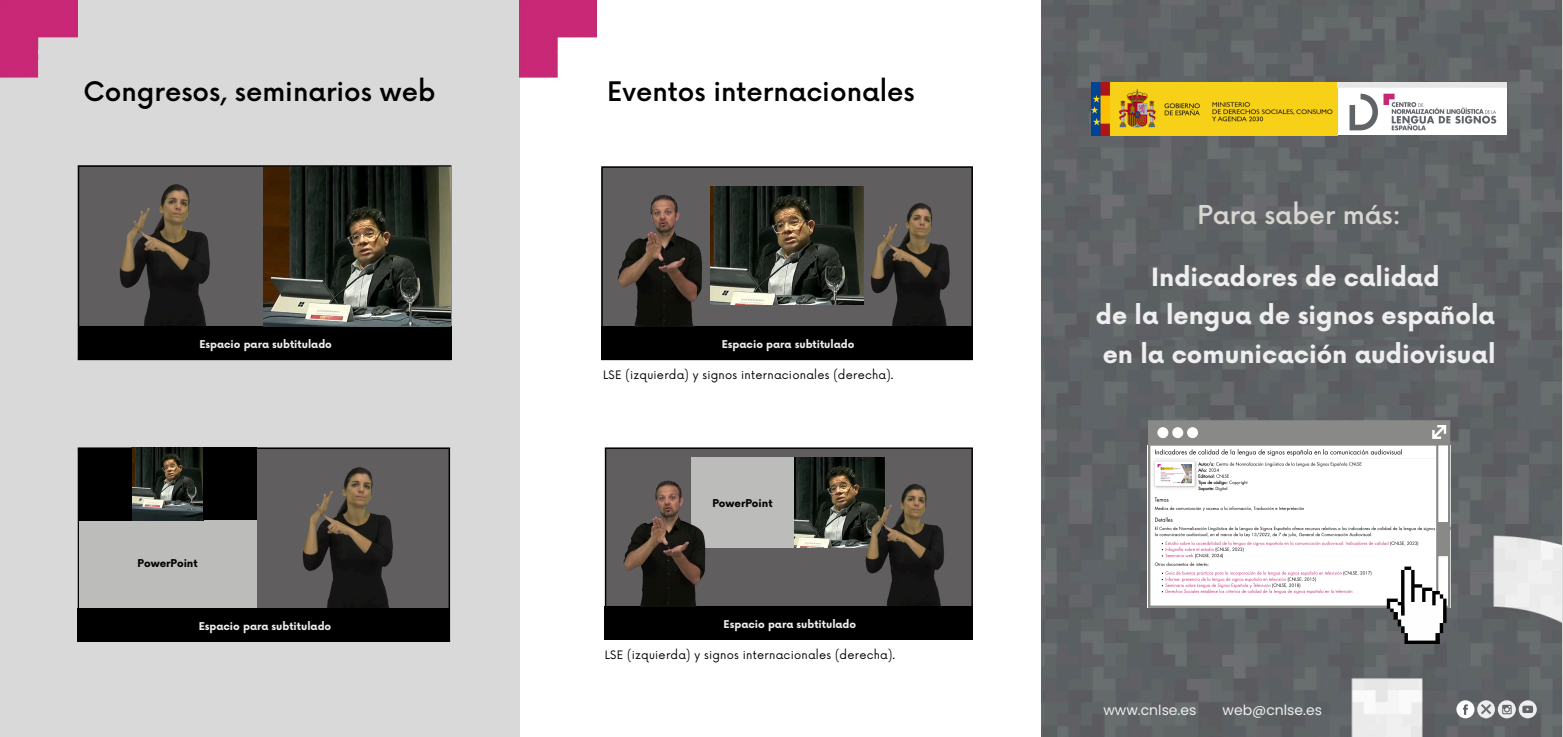
<style>
.page{position:relative;width:1563px;height:737px;background:#d9d9d9}
.page>*{position:absolute;margin:0;border:0;box-sizing:border-box;transform-origin:0 0}
.t1{font:500 26.25px "Now";color:#000}
.t2{font:500 25.38px "Now";color:#d8d6d0}
.t3{font:700 24.5px/38.1px "Now";color:#eee;text-align:center}
.t4{font:14px "Poppins";color:#eee}
.t5{font:11.38px "Now";letter-spacing:.02em;color:#000}
.t6{font:700 10.5px "Now";color:#eee}
.t7{font:700 10.5px "Now";color:#000}
</style>
<div class="page">
<div style="left:521px;top:0;width:521px;height:737px;background:#fff"></div>
<img style="left:1042px;top:0;width:519px;height:341px">
<img style="left:1042px;top:341px;width:519px;height:396px">
<svg style="left:1148px;top:420px;width:302px;height:188px;background:#a6a6a5"></svg>
<svg style="left:1157px;top:425px;width:291px;height:181px;background:#e7e5e6"></svg>
<svg style="left:1386px;top:567px;width:60px;height:77px;background:#b8b8b9"></svg>
<svg style="left:1456px;top:700px;width:38px;height:18px"></svg>
<svg style="left:1518px;top:700px;width:18px;height:18px"></svg>
<svg style="left:1497px;top:700px;width:18px;height:18px"></svg>
<svg style="left:1502px;top:705px;width:9px;height:9px"></svg>
<img style="left:0;top:0;width:77px;height:78px">
<img style="left:519px;top:0;width:77px;height:78px">
<div style="left:78px;top:166px;width:373px;height:194px;background:#605e5f"></div>
<hr style="left:78px;top:167px;width:1px;height:192px;background:#000">
<hr style="left:450px;top:167px;width:1px;height:192px;background:#000">
<hr style="left:78px;top:165px;width:373px;height:2px;background:#000">
<img style="left:119px;top:184px;width:91px;height:142px">
<div style="left:78px;top:326px;width:373px;height:34px;background:#000"></div>
<img style="left:263px;top:166px;width:187px;height:160px">
<div style="left:78px;top:448px;width:371px;height:193px;background:#605e5f"></div>
<hr style="left:78px;top:449px;width:1px;height:191px;background:#000">
<hr style="left:448px;top:449px;width:2px;height:191px;background:#000">
<hr style="left:78px;top:447px;width:372px;height:2px;background:#000">
<img style="left:302px;top:467px;width:91px;height:141px">
<div style="left:79px;top:516px;width:178px;height:92px;background:#bcbcbb"></div>
<img style="left:132px;top:448px;width:72px;height:72px">
<div style="left:204px;top:448px;width:53px;height:72px;background:#000"></div>
<div style="left:78px;top:448px;width:54px;height:72px;background:#000"></div>
<div style="left:602px;top:167px;width:370px;height:193px;background:#605e5f"></div>
<hr style="left:601px;top:168px;width:2px;height:191px;background:#000">
<hr style="left:971px;top:168px;width:2px;height:191px;background:#000">
<hr style="left:601px;top:166px;width:372px;height:2px;background:#000">
<img style="left:710px;top:186px;width:154px;height:118px">
<img style="left:864px;top:203px;width:102px;height:124px">
<div style="left:605px;top:448px;width:367px;height:191px;background:#605e5f"></div>
<hr style="left:605px;top:449px;width:1px;height:189px;background:#000">
<hr style="left:971px;top:449px;width:2px;height:189px;background:#000">
<hr style="left:605px;top:447px;width:368px;height:2px;background:#000">
<img style="left:794px;top:457px;width:90px;height:91px">
<img style="left:859px;top:471px;width:85px;height:135px">
<div style="left:691px;top:457px;width:103px;height:91px;background:#bcbcbb"></div>
<div style="left:78px;top:608px;width:372px;height:34px;background:#000"></div>
<div style="left:601px;top:327px;width:372px;height:33px;background:#000"></div>
<div style="left:605px;top:606px;width:368px;height:33px;background:#000"></div>
<img style="left:1091px;top:83px;width:415px;height:53px">
<img style="left:615px;top:194px;width:92px;height:133px">
<img style="left:623px;top:480px;width:83px;height:126px">
<p class="t1" style="left:84px;top:77px;width:353px">Congresos, seminarios web</p>
<h3 class="t1" style="left:607px;top:77px;width:309px">Eventos internacionales</h3>
<p class="t2" style="left:1197px;top:201px;width:205px">Para saber más:</p>
<h3 class="t6" style="left:199px;top:339px;width:134px">Espacio para subtitulado</h3>
<p class="t6" style="left:722px;top:339px;width:134px">Espacio para subtitulado</p>
<p class="t3" style="left:1096px;top:260px;width:401px">Indicadores de calidad<br>de la lengua de signos española en la comunicación audiovisual</p>
<p class="t5" style="left:603px;top:369px;width:292px">LSE (izquierda) y signos internacionales (derecha).</p>
<h1 class="t7" style="left:712px;top:498px;width:62px">PowerPoint</h1>
<h1 class="t7" style="left:137px;top:557px;width:62px">PowerPoint</h1>
<p class="t6" style="left:199px;top:620px;width:134px">Espacio para subtitulado</p>
<p class="t6" style="left:723px;top:618px;width:134px">Espacio para subtitulado</p>
<p class="t5" style="left:605px;top:648px;width:292px">LSE (izquierda) y signos internacionales (derecha).</p>
<h3 class="t4" style="left:1103px;top:700px;width:94px">www.cnlse.es</h3>
<h3 class="t4" style="left:1222px;top:700px;width:101px">web@cnlse.es</h3>
</div>
